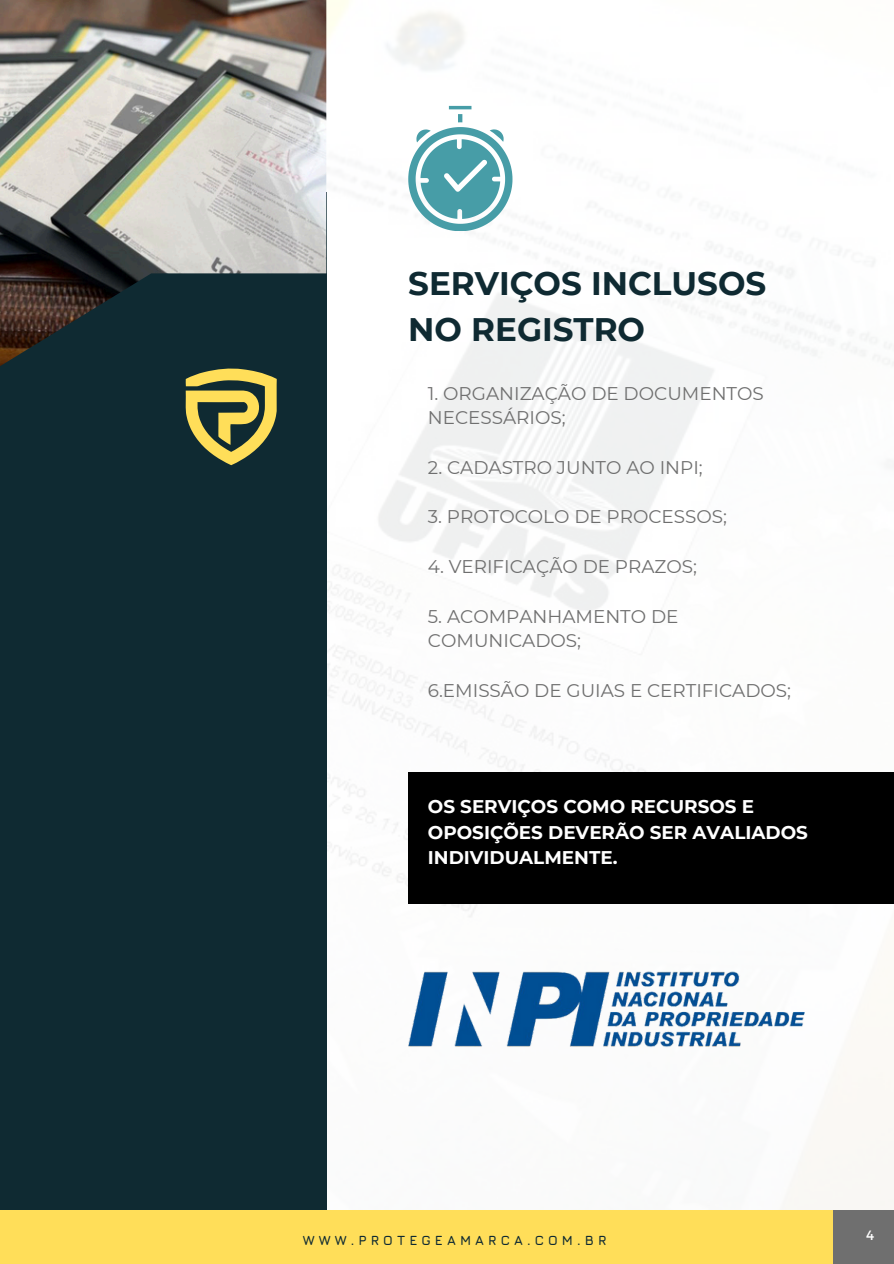
<style>
.page{position:relative;width:894px;height:1264px;background:#fff}
.page>*{position:absolute;margin:0;border:0;box-sizing:border-box;transform-origin:0 0}
.t1{font:700 32.55px/45.5px "Montserrat";color:#0f2a32}
.t2{font:18.3px/24.8px "Montserrat";color:#6f6f6f}
.t3{font:700 18.3px/25.2px "Montserrat";color:#fff}
.t4{font:13.5px "Montserrat";color:#fff}
.t5{font:700 13.2px "Jura";letter-spacing:.31em;color:#0f2a32}
</style>
<div class="page">
<img style="left:326px;top:0;width:567px;height:1209px">
<div style="left:0;top:192px;width:326px;height:1071px;background:#0f2a32"></div>
<img style="left:0;top:0;width:326px;height:366px">
<div style="left:0;top:1209px;width:893px;height:54px;background:#ffde59"></div>
<div style="left:833px;top:1209px;width:60px;height:54px;background:#6f6f6f"></div>
<svg style="left:408px;top:106px;width:104px;height:125px"></svg>
<div style="left:408px;top:772px;width:485px;height:131px;background:#000"></div>
<svg style="left:185px;top:368px;width:91px;height:97px"></svg>
<img style="left:408px;top:957px;width:396px;height:120px">
<h1 class="t1" style="left:408px;top:261px;width:359px">SERVIÇOS INCLUSOS<br>NO REGISTRO</h1>
<h3 class="t2" style="left:428px;top:381px;width:337px">1. ORGANIZAÇÃO DE DOCUMENTOS<br>NECESSÁRIOS;</h3>
<h3 class="t2" style="left:428px;top:455px;width:276px">2. CADASTRO JUNTO AO INPI;</h3>
<h3 class="t2" style="left:428px;top:504px;width:300px">3. PROTOCOLO DE PROCESSOS;</h3>
<h3 class="t2" style="left:428px;top:554px;width:270px">4. VERIFICAÇÃO DE PRAZOS;</h3>
<h3 class="t2" style="left:428px;top:603px;width:252px">5. ACOMPANHAMENTO DE<br>COMUNICADOS;</h3>
<h3 class="t2" style="left:428px;top:678px;width:364px">6.EMISSÃO DE GUIAS E CERTIFICADOS;</h3>
<p class="t3" style="left:428px;top:794px;width:381px">OS SERVIÇOS COMO RECURSOS E<br>OPOSIÇÕES DEVERÃO SER AVALIADOS<br>INDIVIDUALMENTE.</p>
<h2 class="t5" style="left:302px;top:1232px;width:305px">WWW.PROTEGEAMARCA.COM.BR</h2>
<p class="t4" style="left:865px;top:1225px;width:10px">4</p>
</div>
